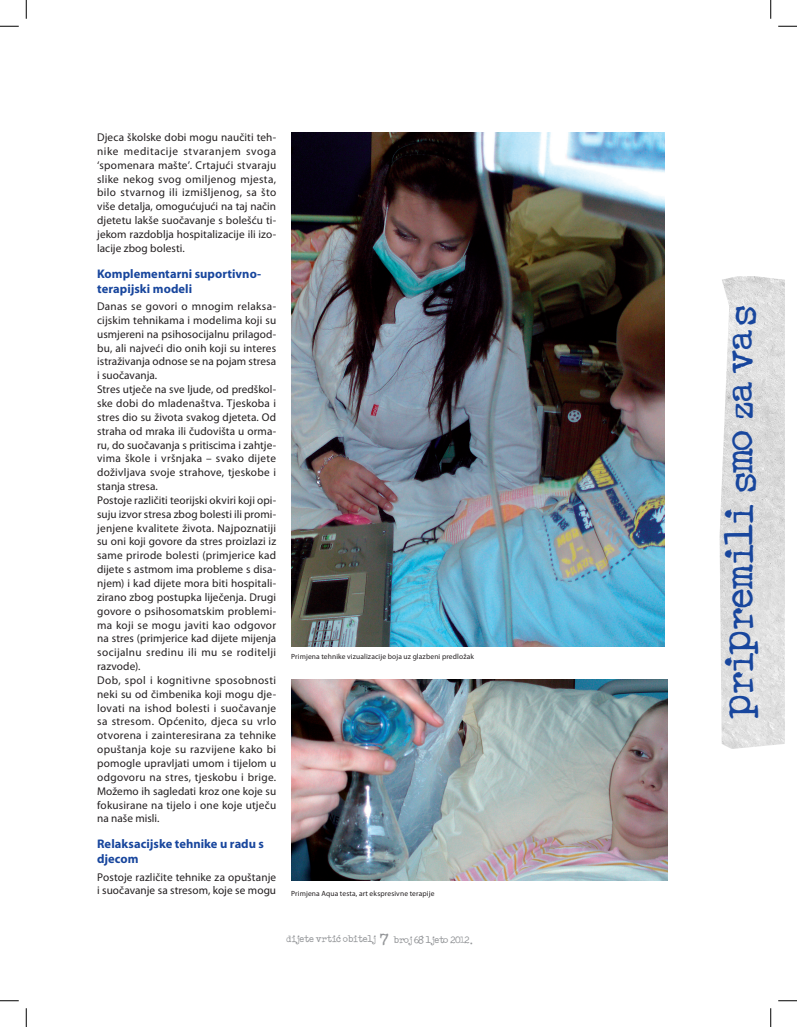
<style>
.page{position:relative;width:797px;height:1027px;background:#fff}
.page>*{position:absolute;margin:0;border:0;box-sizing:border-box;transform-origin:0 0}
.t1{font:31.25px "ACOUSTICBASSV";color:#18469d}
.t2{font:700 12.5px/15.1px "Myriad Pro";letter-spacing:.005em;color:#18469d}
.t3{font:11.25px/13.9px "Myriad Pro";letter-spacing:.015em;color:#231f20}
.t4{font:7.5px "Myriad Pro";letter-spacing:.015em;color:#231f20}
.t5{font:7.5px "ACOUSTICBASSV";color:#939598}
.s1{font-size:12.5px}
</style>
<div class="page">
<img style="left:719px;top:276px;width:66px;height:473px">
<img style="left:291px;top:133px;width:373px;height:514px">
<img style="left:291px;top:680px;width:376px;height:200px">
<svg style="left:0;top:25px;width:19px;height:2px"></svg>
<svg style="left:778px;top:25px;width:19px;height:2px"></svg>
<svg style="left:0;top:1000px;width:19px;height:1px"></svg>
<svg style="left:778px;top:1000px;width:19px;height:1px"></svg>
<svg style="left:25px;top:0;width:2px;height:19px"></svg>
<svg style="left:25px;top:1008px;width:2px;height:19px"></svg>
<svg style="left:770px;top:0;width:1px;height:19px"></svg>
<svg style="left:770px;top:1008px;width:1px;height:19px"></svg>
<p class="t3" style="left:97px;top:130px;width:180px;text-align:justify">Djeca školske dobi mogu naučiti teh&shy;nike meditacije stvaranjem svoga ‘spomenara mašte’. Crtajući stvaraju slike nekog svog omiljenog mjesta, bilo stvarnog ili izmišljenog, sa što više detalja, omogućujući na taj način djetetu lakše suočavanje s bolešću ti&shy;jekom razdoblja hospitalizacije ili izo&shy;lacije zbog bolesti.</p>
<p class="t2" style="left:97px;top:265px;width:166px">Komplementarni suportivno&shy;terapijski modeli</p>
<p class="t3" style="left:97px;top:299px;width:181px">Danas se govori o mnogim relaksa&shy;cijskim tehnikama i modelima koji su usmjereni na psihosocijalnu prilagod&shy;bu, ali najveći dio onih koji su interes istraživanja odnose se na pojam stresa i suočavanja.<br>Stres utječe na sve ljude, od predškol&shy;ske dobi do mladenaštva. Tjeskoba i stres dio su života svakog djeteta. Od straha od mraka ili čudovišta u orma&shy;ru, do suočavanja s pritiscima i zahtje&shy;vima škole i vršnjaka – svako dijete doživljava svoje strahove, tjeskobe i stanja stresa.<br>Postoje različiti teorijski okviri koji opi&shy;suju izvor stresa zbog bolesti ili promi&shy;jenjene kvalitete života. Najpoznatiji su oni koji govore da stres proizlazi iz same prirode bolesti (primjerice kad dijete s astmom ima probleme s disa&shy;njem) i kad dijete mora biti hospitali&shy;zirano zbog postupka liječenja. Drugi govore o psihosomatskim problemi&shy;ma koji se mogu javiti kao odgovor na stres (primjerice kad dijete mijenja socijalnu sredinu ili mu se roditelji razvode).<br>Dob, spol i kognitivne sposobnosti neki su od čimbenika koji mogu dje&shy;lovati na ishod bolesti i suočavanje sa stresom. Općenito, djeca su vrlo otvorena i zainteresirana za tehnike opuštanja koje su razvijene kako bi pomogle upravljati umom i tijelom u odgovoru na stres, tjeskobu i brige.<br>Možemo ih sagledati kroz one koje su fokusirane na tijelo i one koje utječu na naše misli.</p>
<p class="t2" style="left:97px;top:836px;width:168px">Relaksacijske tehnike u radu s djecom</p>
<p class="t3" style="left:97px;top:870px;width:180px">Postoje različite tehnike za opuštanje i suočavanje sa stresom, koje se mogu</p>
<p class="t4" style="left:291px;top:652px;width:184px">Primjena tehnike vizualizacije boja uz glazbeni predložak</p>
<p class="t4" style="left:291px;top:888px;width:145px">Primjena Aqua testa, art ekspresivne terapije</p>
<p class="t5" style="left:286px;top:933px;width:192px">dijete vrtić obitelj <span class="s1">7</span> broj 68 ljeto 2012.</p>
<h1 class="t1" style="left:714px;top:719px;width:414px;rotate:-90deg">pripremili smo za vas</h1>
</div>
